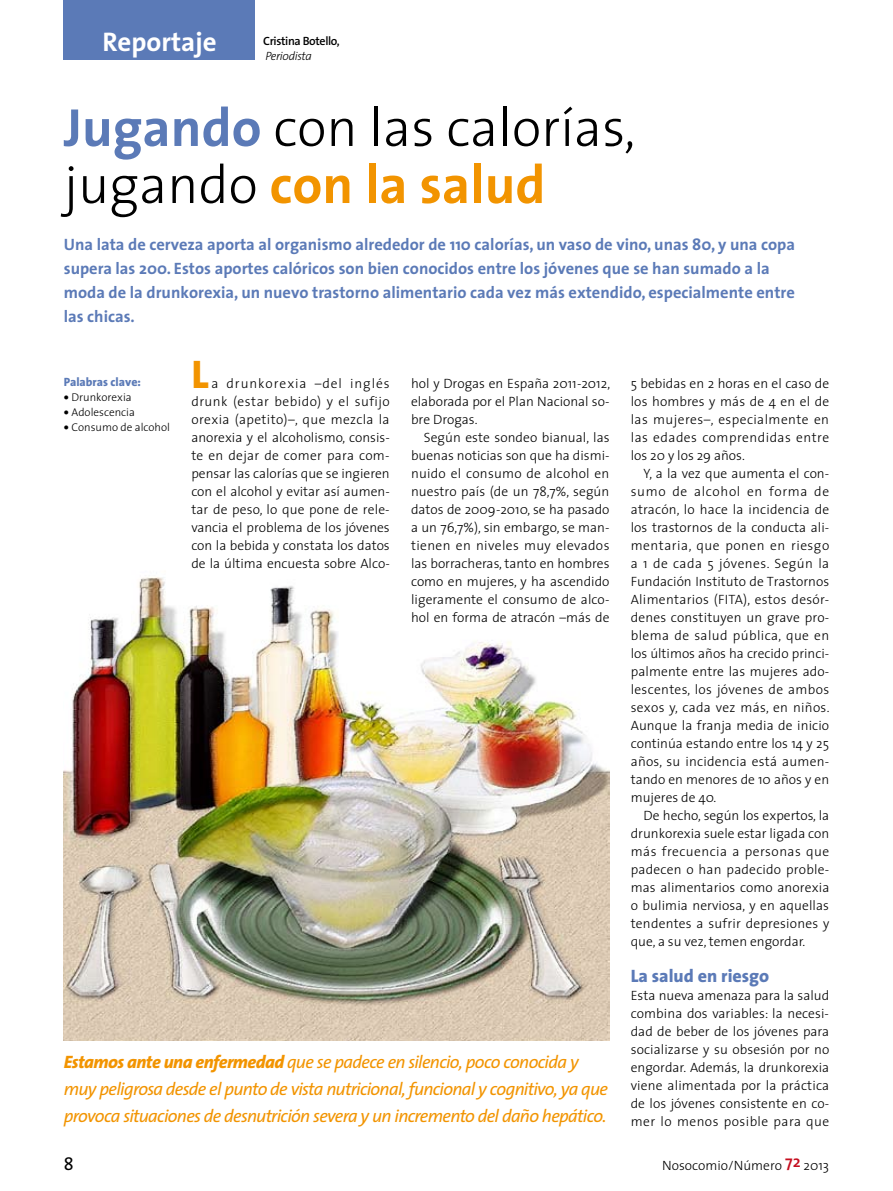
<style>
.page{position:relative;width:893px;height:1191px;background:#fff}
.page>*{position:absolute;margin:0;border:0;box-sizing:border-box;transform-origin:0 0}
.t1{font:300 54px/57px "The Sans 3";color:#000}
.t2{font:800 40.2px "The Sans 8";color:#f29400}
.t3{font:27px "The Sans 7 Bold Plain";color:#fff}
.t4{font:italic 18px/27px "The Sans 5";letter-spacing:-.04em;color:#f29400}
.t5{font:800 18px "The Sans 8";color:#5b7ab7}
.t6{font:18px "The Sans 5";color:#000}
.t7{font:16.5px/24px "The Sans 7 Bold Plain";color:#5b7ab7}
.t8{font:300 13.5px/18px "The Sans 3";letter-spacing:.005em;color:#000;text-align:justify}
.t9{font:300 13.5px "The Sans 3";letter-spacing:.03em;color:#000}
.t10{font:300 13.5px "The Sans 3";letter-spacing:.035em;color:#000}
.t11{font:300 13.5px "The Sans 3";letter-spacing:.025em;color:#000}
.t12{font:300 13.5px "The Sans 3";letter-spacing:.04em;color:#000}
.t13{font:300 13.5px "The Sans 3";letter-spacing:.05em;color:#000}
.t14{font:600 12px/15px "The Sans 6";letter-spacing:-.03em;color:#000}
.t15{font:800 12px "The Sans 8";color:#5b7ab7}
.t16{font:300 11.25px "The Sans 3";color:#000}
.s1{font-family:"The Sans 3";font-weight:300;font-style:italic}
.s2{font-family:"The Sans 7 Bold Plain";font-weight:400;color:#5b7ab7}
.s3{font-family:"The Sans 7 Bold Plain";font-weight:400;color:#f29400}
.s4{font-family:"The Sans 8";font-weight:800;font-size:12px}
.s5{font-family:"The Sans 8";font-weight:800}
</style>
<div class="page">
<div style="left:64px;top:0;width:191px;height:60px;background:#5b7ab7"></div>
<img style="left:64px;top:577px;width:545px;height:463px">
<p class="t3" style="left:102px;top:19px;width:116px">Reportaje</p>
<p class="t14" style="left:263px;top:33px;width:78px">Cristina Botello,<br><span class="s1">Periodista</span></p>
<p class="t1" style="left:64px;top:97px;width:573px"><span class="s2">Jugando</span> con las calorías, jugando <span class="s3">con la salud</span></p>
<p class="t7" style="left:64px;top:232px;width:733px">Una lata de cerveza aporta al organismo alrededor de 110 calorías, un vaso de vino, unas 80, y una copa supera las 200. Estos aportes calóricos son bien conocidos entre los jóvenes que se han sumado a la moda de la drunkorexia, un nuevo trastorno alimentario cada vez más extendido, especialmente entre las chicas.</p>
<p class="t2" style="left:191px;top:340px;width:19px">L</p>
<p class="t15" style="left:64px;top:371px;width:79px">Palabras clave:</p>
<p class="t16" style="left:64px;top:388px;width:69px"><span class="s4">•</span> Drunkorexia</p>
<p class="t16" style="left:64px;top:403px;width:73px"><span class="s4">•</span> Adolescencia</p>
<p class="t16" style="left:64px;top:418px;width:108px"><span class="s4">•</span> Consumo de alcohol</p>
<p class="t8" style="left:191px;top:374px;width:200px;text-indent:20px">a drunkorexia –del inglés drunk (estar bebido) y el sufijo orexia (apetito)–, que mezcla la anorexia y el alcoholismo, consis&shy;te en dejar de comer para com&shy;pensar las calorías que se ingieren con el alcohol y evitar así aumen&shy;tar de peso, lo que pone de rele&shy;vancia el problema de los jóvenes con la bebida y constata los datos de la última encuesta sobre Alco-</p>
<p class="t8" style="left:411px;top:374px;width:201px">hol y Drogas en España 2011-2012,</p>
<p class="t8" style="left:631px;top:374px;width:200px">5 bebidas en 2 horas en el caso de</p>
<p class="t8" style="left:631px;top:392px;width:200px">los hombres y más de 4 en el de</p>
<p class="t9" style="left:631px;top:408px;width:200px">las mujeres–, especialmente en</p>
<p class="t10" style="left:631px;top:426px;width:200px">las edades comprendidas entre</p>
<p class="t8" style="left:631px;top:446px;width:116px">los 20 y los 29 años.</p>
<p class="t8" style="left:643px;top:464px;width:187px">Y, a la vez que aumenta el con-</p>
<p class="t13" style="left:631px;top:480px;width:200px">sumo de alcohol en forma de</p>
<p class="t8" style="left:631px;top:500px;width:200px">atracón, lo hace la incidencia de</p>
<p class="t8" style="left:631px;top:518px;width:200px">los trastornos de la conducta ali-</p>
<p class="t12" style="left:631px;top:534px;width:200px">mentaria, que ponen en riesgo</p>
<p class="t10" style="left:631px;top:552px;width:200px">a 1 de cada 5 jóvenes. Según la</p>
<p class="t8" style="left:631px;top:572px;width:200px">Fundación Instituto de Trastornos</p>
<p class="t8" style="left:631px;top:590px;width:200px">Alimentarios (FITA), estos desór-</p>
<p class="t8" style="left:631px;top:608px;width:200px">denes constituyen un grave pro-</p>
<p class="t9" style="left:631px;top:624px;width:200px">blema de salud pública, que en</p>
<p class="t8" style="left:631px;top:644px;width:200px">los últimos años ha crecido princi-</p>
<p class="t8" style="left:631px;top:662px;width:200px">palmente entre las mujeres ado-</p>
<p class="t11" style="left:631px;top:678px;width:200px">lescentes, los jóvenes de ambos</p>
<p class="t8" style="left:631px;top:698px;width:200px">sexos y, cada vez más, en niños.</p>
<p class="t8" style="left:631px;top:716px;width:200px">Aunque la franja media de inicio</p>
<p class="t8" style="left:631px;top:734px;width:200px">continúa estando entre los 14 y 25</p>
<p class="t8" style="left:631px;top:752px;width:200px">años, su incidencia está aumen-</p>
<p class="t8" style="left:631px;top:770px;width:200px">tando en menores de 10 años y en</p>
<p class="t8" style="left:631px;top:788px;width:87px">mujeres de 40.</p>
<p class="t8" style="left:643px;top:806px;width:187px">De hecho, según los expertos, la</p>
<p class="t8" style="left:631px;top:824px;width:200px">drunkorexia suele estar ligada con</p>
<p class="t10" style="left:631px;top:840px;width:200px">más frecuencia a personas que</p>
<p class="t8" style="left:631px;top:860px;width:200px">padecen o han padecido proble-</p>
<p class="t8" style="left:631px;top:878px;width:200px">mas alimentarios como anorexia</p>
<p class="t8" style="left:631px;top:896px;width:200px">o bulimia nerviosa, y en aquellas</p>
<p class="t8" style="left:631px;top:914px;width:200px">tendentes a sufrir depresiones y</p>
<p class="t8" style="left:631px;top:932px;width:176px">que, a su vez, temen engordar.</p>
<p class="t5" style="left:631px;top:961px;width:140px">La salud en riesgo</p>
<p class="t8" style="left:631px;top:986px;width:200px">Esta nueva amenaza para la salud combina dos variables: la necesi&shy;dad de beber de los jóvenes para socializarse y su obsesión por no engordar. Además, la drunkorexia viene alimentada por la práctica de los jóvenes consistente en co&shy;mer lo menos posible para que</p>
<p class="t8" style="left:411px;top:392px;width:200px">elaborada por el Plan Nacional so-</p>
<p class="t8" style="left:411px;top:410px;width:68px">bre Drogas.</p>
<p class="t8" style="left:424px;top:428px;width:187px">Según este sondeo bianual, las</p>
<p class="t8" style="left:411px;top:446px;width:200px">buenas noticias son que ha dismi-</p>
<p class="t8" style="left:411px;top:464px;width:200px">nuido el consumo de alcohol en</p>
<p class="t8" style="left:411px;top:482px;width:200px">nuestro país (de un 78,7%, según</p>
<p class="t8" style="left:411px;top:500px;width:200px">datos de 2009-2010, se ha pasado</p>
<p class="t8" style="left:411px;top:518px;width:200px">a un 76,7%), sin embargo, se man-</p>
<p class="t9" style="left:411px;top:534px;width:200px">tienen en niveles muy elevados</p>
<p class="t8" style="left:411px;top:554px;width:200px">las borracheras, tanto en hombres</p>
<p class="t8" style="left:411px;top:572px;width:200px">como en mujeres, y ha ascendido</p>
<p class="t8" style="left:411px;top:590px;width:200px">ligeramente el consumo de alco-</p>
<p class="t8" style="left:411px;top:608px;width:200px">hol en forma de atracón –más de</p>
<p class="t4" style="left:64px;top:1047px;width:546px"><span class="s5">Estamos ante una enfermedad</span> que se padece en silencio, poco conocida y muy peligrosa desde el punto de vista nutricional, funcional y cognitivo, ya que provoca situaciones de desnutrición severa y un incremento del daño hepático.</p>
<p class="t6" style="left:64px;top:1148px;width:11px">8</p>
<p class="t8" style="left:662px;top:1155px;width:168px">Nosocomio/Número <sup>72</sup> 2013</p>
</div>
